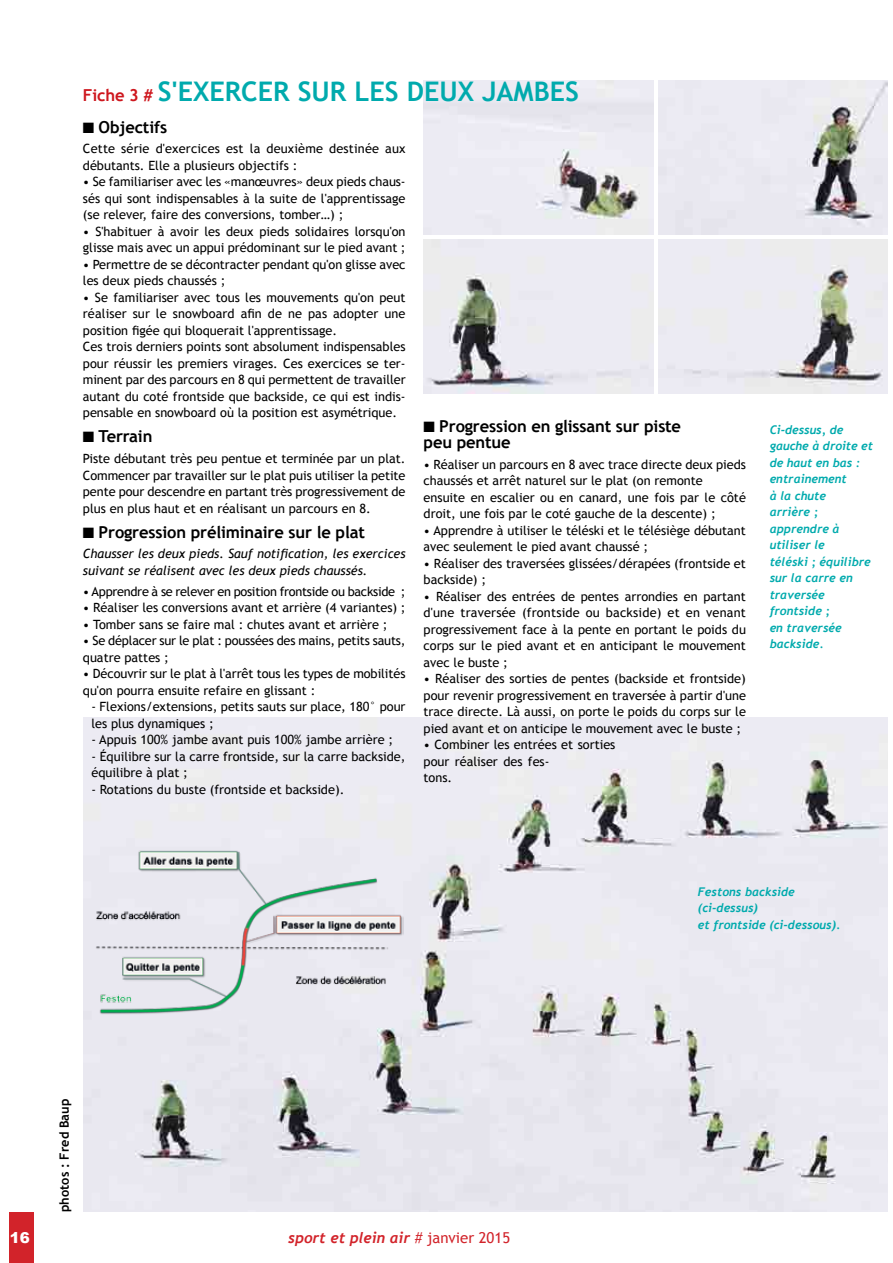
<style>
.page{position:relative;width:893px;height:1263px;background:#fff}
.page>*{position:absolute;margin:0;border:0;box-sizing:border-box;transform-origin:0 0}
.t1{font:700 27px "Trebuchet MS";color:#00aaad}
.t2{font:700 16.5px/16.5px "Trebuchet MS";letter-spacing:-.01em;color:#000}
.t3{font:italic 700 15px "Trebuchet";color:#d2232a}
.t4{font:900 15px "Arial";color:#fff}
.t5{font:12.75px/16.5px "Trebuchet MS";color:#000}
.t6{font:italic 12.75px/16.5px "Trebuchet MS";color:#000}
.t7{font:12.75px "Trebuchet MS";letter-spacing:-.02em;color:#000}
.t8{font:700 12.75px "Trebuchet MS";color:#000}
.t9{font:italic 700 12px/16.5px "Trebuchet";color:#00aaad}
.s1{font-size:16.5px;color:#ce171e}
.s2{font-family:"Trebuchet MS";font-weight:400;font-style:normal}
</style>
<div class="page">
<div style="left:10px;top:1212px;width:24px;height:51px;background:#d2232a"></div>
<img style="left:84px;top:717px;width:804px;height:495px">
<img style="left:424px;top:81px;width:229px;height:154px">
<img style="left:658px;top:81px;width:230px;height:154px">
<img style="left:424px;top:239px;width:229px;height:154px">
<img style="left:658px;top:239px;width:230px;height:154px">
<img style="left:92px;top:839px;width:312px;height:185px">
<h1 class="t1" style="left:83px;top:74px;width:497px"><span class="s1">Fiche 3 #</span> s'exercer sur les deux jambes</h1>
<p class="t2" style="left:83px;top:119px;width:86px">■ Objectifs</p>
<p class="t5" style="left:83px;top:141px;width:324px">Cette série d'exercices est la deuxième destinée aux débutants. Elle a plusieurs objectifs :</p>
<p class="t5" style="left:83px;top:174px;width:324px;text-align:justify">• Se familiariser avec les «manœuvres» deux pieds chaus&shy;sés qui sont indispensables à la suite de l'apprentissage (se relever, faire des conversions, tomber…) ;</p>
<p class="t5" style="left:83px;top:223px;width:324px">• S'habituer à avoir les deux pieds solidaires lorsqu'on glisse mais avec un appui prédominant sur le pied avant ;</p>
<p class="t5" style="left:83px;top:256px;width:324px">• Permettre de se décontracter pendant qu'on glisse avec les deux pieds chaussés ;</p>
<p class="t5" style="left:83px;top:289px;width:324px">• Se familiariser avec tous les mouvements qu'on peut réaliser sur le snowboard afin de ne pas adopter une position figée qui bloquerait l'apprentissage.<br>Ces trois derniers points sont absolument indispensables pour réussir les premiers virages. Ces exercices se ter&shy;minent par des parcours en 8 qui permettent de travailler autant du coté frontside que backside, ce qui est indis&shy;pensable en snowboard où la position est asymétrique.</p>
<p class="t2" style="left:83px;top:428px;width:71px">■ Terrain</p>
<p class="t5" style="left:83px;top:451px;width:324px;text-align:justify">Piste débutant très peu pentue et terminée par un plat.<br>Commencer par travailler sur le plat puis utiliser la petite pente pour descendre en partant très progressivement de plus en plus haut et en réalisant un parcours en 8.</p>
<p class="t2" style="left:83px;top:524px;width:283px">■ Progression préliminaire sur le plat</p>
<p class="t6" style="left:83px;top:546px;width:324px">Chausser les deux pieds. Sauf notification, les exercices suivant se réalisent avec les deux pieds chaussés.</p>
<p class="t7" style="left:83px;top:584px;width:324px">• Apprendre à se relever en position frontside ou backside ;</p>
<p class="t5" style="left:83px;top:600px;width:324px">• Réaliser les conversions avant et arrière (4 variantes) ;</p>
<p class="t5" style="left:83px;top:616px;width:306px">• Tomber sans se faire mal : chutes avant et arrière ;</p>
<p class="t5" style="left:83px;top:633px;width:324px">• Se déplacer sur le plat : poussées des mains, petits sauts, quatre pattes ;</p>
<p class="t5" style="left:83px;top:666px;width:324px">• Découvrir sur le plat à l'arrêt tous les types de mobilités qu'on pourra ensuite refaire en glissant :</p>
<p class="t5" style="left:91px;top:699px;width:316px">- Flexions/extensions, petits sauts sur place, 180° pour les plus dynamiques ;</p>
<p class="t5" style="left:91px;top:732px;width:303px">- Appuis 100% jambe avant puis 100% jambe arrière ;</p>
<p class="t5" style="left:91px;top:748px;width:316px">- Équilibre sur la carre frontside, sur la carre backside, équilibre à plat ;</p>
<p class="t5" style="left:91px;top:781px;width:254px">- Rotations du buste (frontside et backside).</p>
<p class="t2" style="left:424px;top:417px;width:259px">■ Progression en glissant sur piste peu pentue</p>
<p class="t5" style="left:424px;top:456px;width:324px">• Réaliser un parcours en 8 avec trace directe deux pieds chaussés et arrêt naturel sur le plat (on remonte ensuite en escalier ou en canard, une fois par le côté droit, une fois par le coté gauche de la descente) ;</p>
<p class="t5" style="left:424px;top:522px;width:324px">• Apprendre à utiliser le téléski et le télésiège débutant avec seulement le pied avant chaussé ;</p>
<p class="t5" style="left:424px;top:555px;width:324px">• Réaliser des traversées glissées/dérapées (frontside et backside) ;</p>
<p class="t5" style="left:424px;top:588px;width:324px;text-align:justify">• Réaliser des entrées de pentes arrondies en partant d'une traversée (frontside ou backside) et en venant progressivement face à la pente en portant le poids du corps sur le pied avant et en anticipant le mouvement avec le buste ;</p>
<p class="t5" style="left:424px;top:671px;width:324px;text-align:justify">• Réaliser des sorties de pentes (backside et frontside) pour revenir progressivement en traversée à partir d'une trace directe. Là aussi, on porte le poids du corps sur le pied avant et on anticipe le mouvement avec le buste ;</p>
<p class="t5" style="left:424px;top:737px;width:193px">• Combiner les entrées et sorties pour réaliser des fes-<br>tons.</p>
<p class="t9" style="left:770px;top:421px;width:105px">Ci-dessus, de gauche à droite et de haut en bas : entrainement<br>à la chute<br>arrière ; apprendre à utiliser le<br>téléski ; équilibre sur la carre en traversée frontside ;<br>en traversée backside.</p>
<p class="t8" style="left:56px;top:1212px;width:115px;rotate:-90deg">photos : Fred Baup</p>
<p class="t4" style="left:10px;top:1229px;width:22px">16</p>
<p class="t3" style="left:288px;top:1229px;width:224px">sport et plein air <span class="s2"># janvier 2015</span></p>
<p class="t9" style="left:698px;top:883px;width:144px">Festons backside (ci-dessus)<br>et frontside (ci-dessous).</p>
</div>
